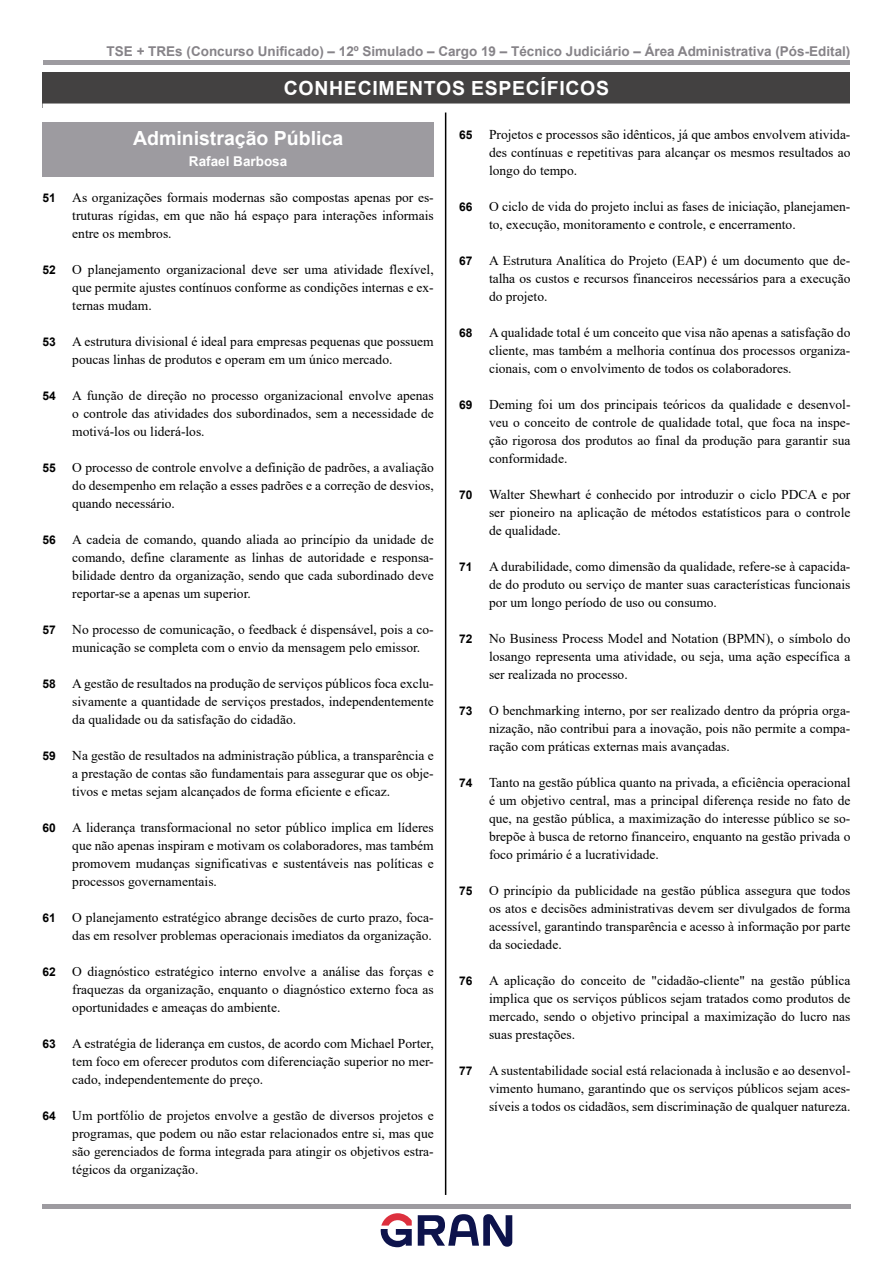
<style>
.page{position:relative;width:893px;height:1263px;background:#fff}
.page>*{position:absolute;margin:0;border:0;box-sizing:border-box;transform-origin:0 0}
.t1{font:700 19.5px "Arial";letter-spacing:.035em;color:#fff}
.t2{font:700 19.5px "Arial";color:#fff}
.t3{font:13.5px/18px "Times New Roman";color:#000;text-align:justify}
.t4{font:700 13.5px "Arial";color:#868388}
.t5{font:700 13.5px "Arial";color:#fff}
.s1{font-family:"Arial";font-weight:700;font-size:12px}
</style>
<div class="page">
<hr style="left:445px;top:74px;width:1px;height:1121px;background:#000">
<div style="left:43px;top:60px;width:807px;height:5px;background:#9d9ba0"></div>
<hr style="left:42px;top:1204px;width:809px;height:4px;background:#9d9ba0">
<svg style="left:381px;top:1213px;width:31px;height:34px"></svg>
<svg style="left:418px;top:1214px;width:94px;height:33px"></svg>
<div style="left:43px;top:73px;width:807px;height:35px;background:#434141"></div>
<div style="left:43px;top:104px;width:807px;height:9px;background:#fff"></div>
<div style="left:43px;top:122px;width:391px;height:36px;background:#9d9ba0"></div>
<div style="left:43px;top:148px;width:391px;height:29px;background:#9d9ba0"></div>
<p class="t4" style="left:107px;top:41px;width:745px">TSE + TREs (Concurso Unificado) – 12º Simulado – Cargo 19 – Técnico Judiciário – Área Administrativa (Pós-Edital)</p>
<h1 class="t1" style="left:284px;top:75px;width:327px">CONHECIMENTOS ESPECÍFICOS</h1>
<h1 class="t2" style="left:133px;top:124px;width:212px">Administração Pública</h1>
<p class="t5" style="left:189px;top:152px;width:100px">Rafael Barbosa</p>
<p class="t3" style="left:72px;top:188px;width:363px;text-indent:-30px"><span class="s1">51</span> As organizações formais modernas são compostas apenas por es&shy;truturas rígidas, em que não há espaço para interações informais entre os membros.</p>
<p class="t3" style="left:72px;top:260px;width:363px;text-indent:-30px"><span class="s1">52</span> O planejamento organizacional deve ser uma atividade flexível, que permite ajustes contínuos conforme as condições internas e ex&shy;ternas mudam.</p>
<p class="t3" style="left:72px;top:332px;width:363px;text-indent:-30px"><span class="s1">53</span> A estrutura divisional é ideal para empresas pequenas que possuem poucas linhas de produtos e operam em um único mercado.</p>
<p class="t3" style="left:72px;top:386px;width:363px;text-indent:-30px"><span class="s1">54</span> A função de direção no processo organizacional envolve apenas o controle das atividades dos subordinados, sem a necessidade de motivá-los ou liderá-los.</p>
<p class="t3" style="left:72px;top:458px;width:363px;text-indent:-30px"><span class="s1">55</span> O processo de controle envolve a definição de padrões, a avaliação do desempenho em relação a esses padrões e a correção de desvios, quando necessário.</p>
<p class="t3" style="left:72px;top:530px;width:363px;text-indent:-30px"><span class="s1">56</span> A cadeia de comando, quando aliada ao princípio da unidade de comando, define claramente as linhas de autoridade e responsa&shy;bilidade dentro da organização, sendo que cada subordinado deve reportar-se a apenas um superior.</p>
<p class="t3" style="left:72px;top:620px;width:363px;text-indent:-30px"><span class="s1">57</span> No processo de comunicação, o feedback é dispensável, pois a co&shy;municação se completa com o envio da mensagem pelo emissor.</p>
<p class="t3" style="left:72px;top:674px;width:363px;text-indent:-30px"><span class="s1">58</span> A gestão de resultados na produção de serviços públicos foca exclu&shy;sivamente a quantidade de serviços prestados, independentemente da qualidade ou da satisfação do cidadão.</p>
<p class="t3" style="left:72px;top:746px;width:363px;text-indent:-30px"><span class="s1">59</span> Na gestão de resultados na administração pública, a transparência e a prestação de contas são fundamentais para assegurar que os obje&shy;tivos e metas sejam alcançados de forma eficiente e eficaz.</p>
<p class="t3" style="left:72px;top:818px;width:363px;text-indent:-30px"><span class="s1">60</span> A liderança transformacional no setor público implica em líderes que não apenas inspiram e motivam os colaboradores, mas também promovem mudanças significativas e sustentáveis nas políticas e processos governamentais.</p>
<p class="t3" style="left:43px;top:908px;width:393px;text-align:right"><span class="s1">61</span> O planejamento estratégico abrange decisões de curto prazo, foca&shy;das em resolver problemas operacionais imediatos da organização.</p>
<p class="t3" style="left:72px;top:962px;width:363px;text-indent:-30px"><span class="s1">62</span> O diagnóstico estratégico interno envolve a análise das forças e fraquezas da organização, enquanto o diagnóstico externo foca as oportunidades e ameaças do ambiente.</p>
<p class="t3" style="left:72px;top:1034px;width:363px;text-indent:-30px"><span class="s1">63</span> A estratégia de liderança em custos, de acordo com Michael Porter, tem foco em oferecer produtos com diferenciação superior no mer&shy;cado, independentemente do preço.</p>
<p class="t3" style="left:72px;top:1106px;width:363px;text-indent:-30px"><span class="s1">64</span> Um portfólio de projetos envolve a gestão de diversos projetos e programas, que podem ou não estar relacionados entre si, mas que são gerenciados de forma integrada para atingir os objetivos estra&shy;tégicos da organização.</p>
<p class="t3" style="left:489px;top:125px;width:363px;text-indent:-30px"><span class="s1">65</span> Projetos e processos são idênticos, já que ambos envolvem ativida&shy;des contínuas e repetitivas para alcançar os mesmos resultados ao longo do tempo.</p>
<p class="t3" style="left:489px;top:197px;width:363px;text-indent:-30px"><span class="s1">66</span> O ciclo de vida do projeto inclui as fases de iniciação, planejamen&shy;to, execução, monitoramento e controle, e encerramento.</p>
<p class="t3" style="left:489px;top:251px;width:363px;text-indent:-30px"><span class="s1">67</span> A Estrutura Analítica do Projeto (EAP) é um documento que de&shy;talha os custos e recursos financeiros necessários para a execução do projeto.</p>
<p class="t3" style="left:489px;top:323px;width:363px;text-indent:-30px"><span class="s1">68</span> A qualidade total é um conceito que visa não apenas a satisfação do cliente, mas também a melhoria contínua dos processos organiza&shy;cionais, com o envolvimento de todos os colaboradores.</p>
<p class="t3" style="left:489px;top:395px;width:363px;text-indent:-30px"><span class="s1">69</span> Deming foi um dos principais teóricos da qualidade e desenvol&shy;veu o conceito de controle de qualidade total, que foca na inspe&shy;ção rigorosa dos produtos ao final da produção para garantir sua conformidade.</p>
<p class="t3" style="left:489px;top:485px;width:363px;text-indent:-30px"><span class="s1">70</span> Walter Shewhart é conhecido por introduzir o ciclo PDCA e por ser pioneiro na aplicação de métodos estatísticos para o controle de qualidade.</p>
<p class="t3" style="left:489px;top:557px;width:363px;text-indent:-30px"><span class="s1">71</span> A durabilidade, como dimensão da qualidade, refere-se à capacida&shy;de do produto ou serviço de manter suas características funcionais por um longo período de uso ou consumo.</p>
<p class="t3" style="left:489px;top:629px;width:363px;text-indent:-30px"><span class="s1">72</span> No Business Process Model and Notation (BPMN), o símbolo do losango representa uma atividade, ou seja, uma ação específica a ser realizada no processo.</p>
<p class="t3" style="left:489px;top:701px;width:363px;text-indent:-30px"><span class="s1">73</span> O benchmarking interno, por ser realizado dentro da própria orga&shy;nização, não contribui para a inovação, pois não permite a compa&shy;ração com práticas externas mais avançadas.</p>
<p class="t3" style="left:489px;top:773px;width:363px;text-indent:-30px"><span class="s1">74</span> Tanto na gestão pública quanto na privada, a eficiência operacional é um objetivo central, mas a principal diferença reside no fato de que, na gestão pública, a maximização do interesse público se so&shy;brepõe à busca de retorno financeiro, enquanto na gestão privada o foco primário é a lucratividade.</p>
<p class="t3" style="left:489px;top:881px;width:363px;text-indent:-30px"><span class="s1">75</span> O princípio da publicidade na gestão pública assegura que todos os atos e decisões administrativas devem ser divulgados de forma acessível, garantindo transparência e acesso à informação por parte da sociedade.</p>
<p class="t3" style="left:489px;top:971px;width:363px;text-indent:-30px"><span class="s1">76</span> A aplicação do conceito de "cidadão-cliente" na gestão pública implica que os serviços públicos sejam tratados como produtos de mercado, sendo o objetivo principal a maximização do lucro nas suas prestações.</p>
<p class="t3" style="left:489px;top:1061px;width:363px;text-indent:-30px"><span class="s1">77</span> A sustentabilidade social está relacionada à inclusão e ao desenvol&shy;vimento humano, garantindo que os serviços públicos sejam aces&shy;síveis a todos os cidadãos, sem discriminação de qualquer natureza.</p>
</div>
